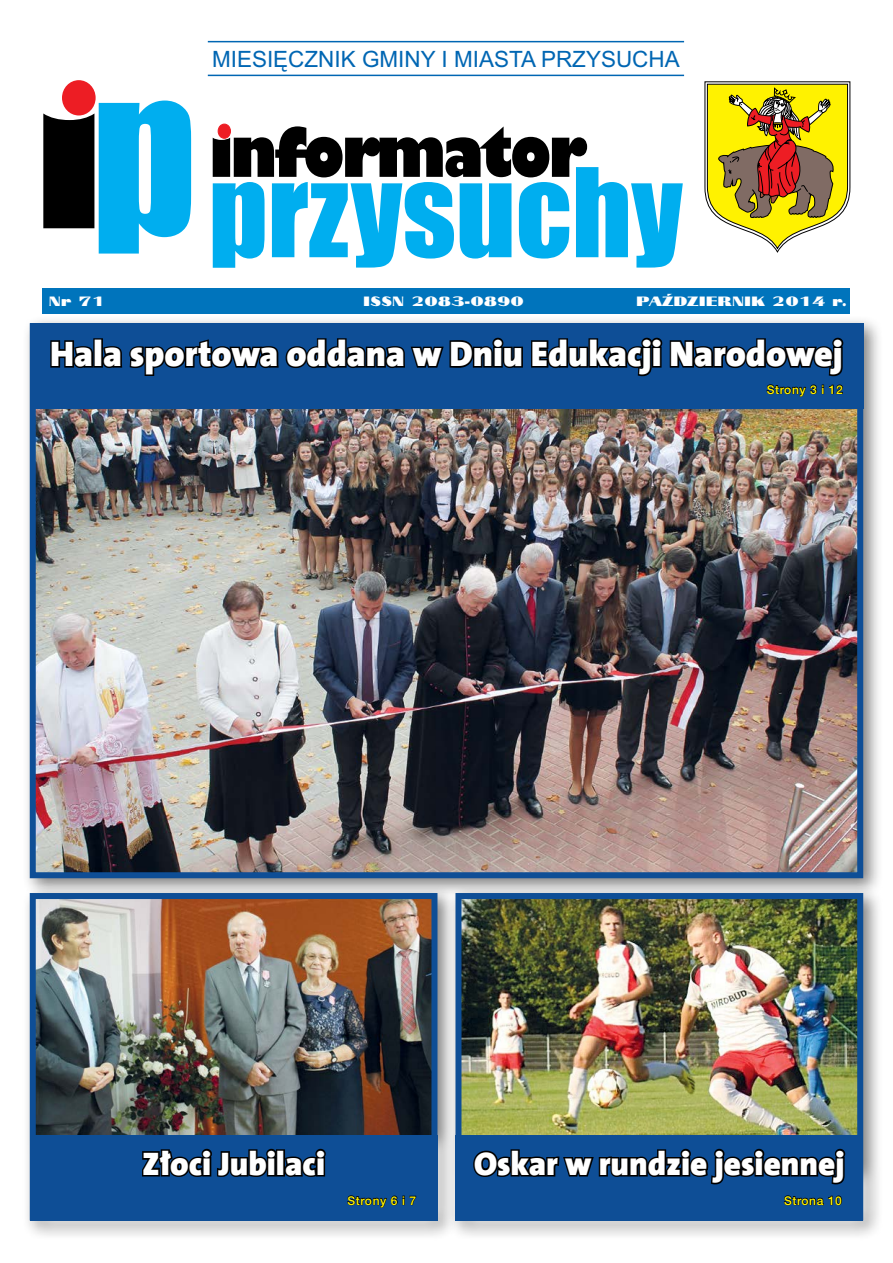
<style>
.page{position:relative;width:893px;height:1263px;background:#fff}
.page>*{position:absolute;margin:0;border:0;box-sizing:border-box;transform-origin:0 0}
.t1{font:900 35.85px "The Sans CEB9";color:#fff}
.t2{font:900 33px "The Sans CEB9";color:#fff}
.t3{font:22.5px "Arial";color:#0066b3}
.t4{font:13.5px "Cyklop";color:#fff}
.t5{font:500 12px "Helvetica Neue LT Pro";letter-spacing:.05em;color:#fff200}
</style>
<div class="page">
<div style="left:21px;top:315px;width:862px;height:583px;background:#000;opacity:.5"></div>
<img style="left:37px;top:409px;width:819px;height:462px">
<div style="left:30px;top:323px;width:833px;height:555px;border:6px solid #0e4e96"></div>
<div style="left:30px;top:323px;width:833px;height:86px;background:#0e4e96"></div>
<div style="left:21px;top:885px;width:437px;height:355px;background:#000;opacity:.5"></div>
<img style="left:37px;top:900px;width:393px;height:235px">
<div style="left:30px;top:893px;width:407px;height:327px;border:6px solid #0e4e96"></div>
<div style="left:447px;top:885px;width:436px;height:355px;background:#000;opacity:.5"></div>
<img style="left:462px;top:900px;width:394px;height:235px">
<div style="left:455px;top:893px;width:408px;height:327px;border:6px solid #0e4e96"></div>
<hr style="left:208px;top:41px;width:476px;height:1px;background:#0066b3">
<hr style="left:208px;top:75px;width:476px;height:1px;background:#0066b3">
<svg style="left:213px;top:167px;width:470px;height:101px;fill:#00aeef"></svg>
<svg style="left:213px;top:124px;width:374px;height:53px"></svg>
<div style="left:62px;top:80px;width:34px;height:35px;background:#ed1d24;border-radius:50%"></div>
<svg style="left:43px;top:101px;width:148px;height:153px"></svg>
<div style="left:42px;top:288px;width:808px;height:25px;background:#0074bc"></div>
<svg style="left:704px;top:81px;width:146px;height:172px"></svg>
<svg style="left:50px;top:337px;width:794px;height:60px"></svg>
<div style="left:30px;top:1135px;width:407px;height:85px;background:#0e4e96"></div>
<div style="left:455px;top:1135px;width:408px;height:85px;background:#0e4e96"></div>
<svg style="left:347px;top:1195px;width:70px;height:13px"></svg>
<svg style="left:471px;top:1134px;width:377px;height:72px"></svg>
<svg style="left:142px;top:1148px;width:184px;height:29px"></svg>
<p class="t3" style="left:212px;top:51px;width:469px">MIESIĘCZNIK GMINY I MIASTA PRZYSUCHA</p>
<p class="t4" style="left:49px;top:291px;width:58px">Nr 71</p>
<p class="t4" style="left:363px;top:291px;width:162px">ISSN 2083-0890</p>
<p class="t4" style="left:636px;top:291px;width:212px">PAŹDZIERNIK 2014 r.</p>
<p class="t1" style="left:50px;top:333px;width:794px">Hala sportowa oddana w Dniu Edukacji Narodowej</p>
<p class="t5" style="left:767px;top:382px;width:78px">Strony 3 i 12</p>
<p class="t2" style="left:142px;top:1144px;width:184px">Złoci Jubilaci</p>
<p class="t2" style="left:474px;top:1144px;width:372px">Oskar w rundzie jesiennej</p>
<p class="t5" style="left:347px;top:1193px;width:70px">Strony 6 i 7</p>
<p class="t5" style="left:784px;top:1193px;width:59px">Strona 10</p>
</div>
